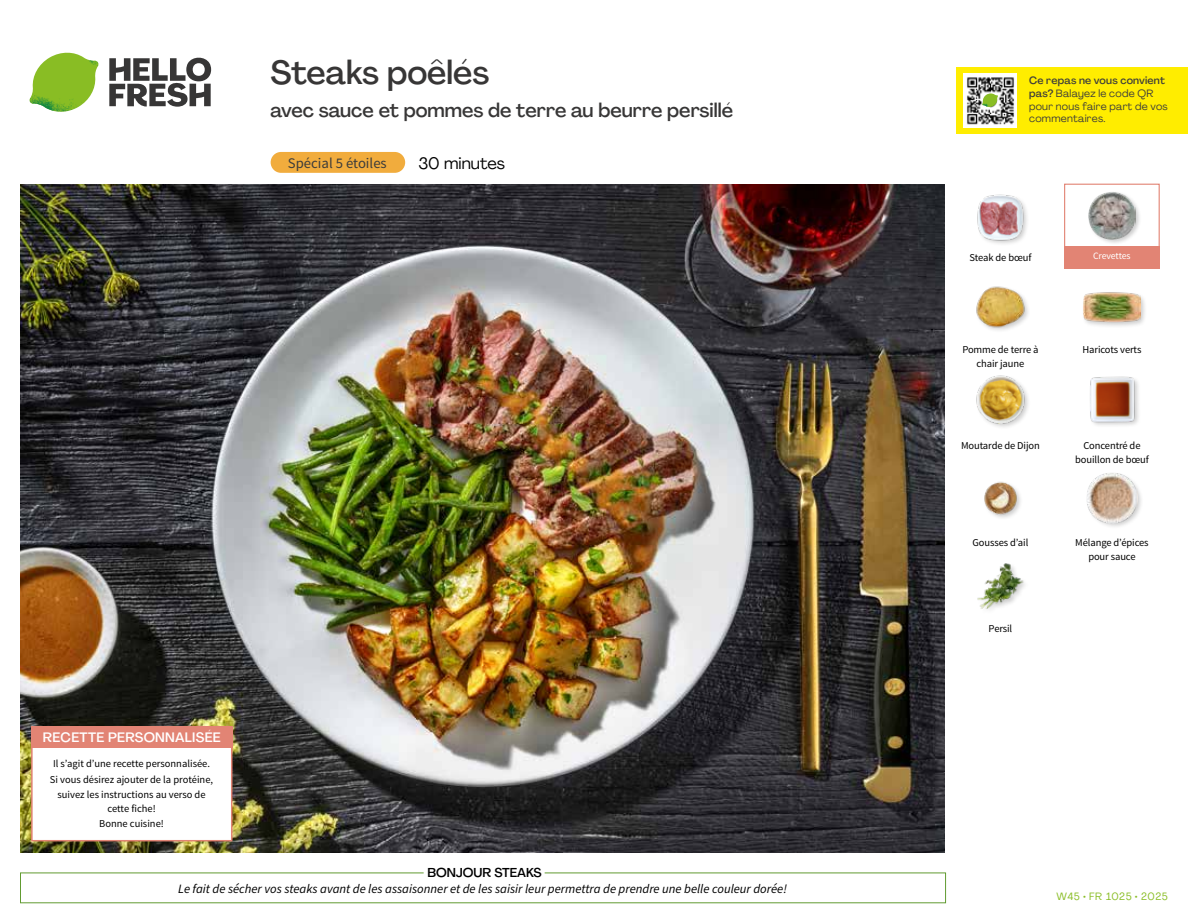
<style>
.page{position:relative;width:1188px;height:918px;background:#fff}
.page>*{position:absolute;margin:0;border:0;box-sizing:border-box;transform-origin:0 0}
.t1{font:500 33px "Agrandir";color:#373636}
.t2{font:500 19.5px "Agrandir";color:#373636}
.t3{font:16.5px "Agrandir";color:#000}
.t4{font:14.7px "Source Sans Pro";color:#3c3c3b}
.t5{font:500 13.5px "Agrandir";letter-spacing:.02em;color:#fff}
.t6{font:italic 12.75px "Source Sans Pro";color:#000}
.t7{font:500 12.75px "Agrandir";color:#000}
.t8{font:10.5px/13.5px "Source Sans Pro";letter-spacing:-.01em;color:#000;text-align:center}
.t9{font:10.5px/12.8px "Agrandir";letter-spacing:.02em;color:#3c3c3b}
.t10{font:10.5px "Agrandir";letter-spacing:.05em;color:#89bd24}
.t11{font:9.75px "Source Sans Pro";letter-spacing:-.01em;color:#fff}
.s1{font-weight:500}
</style>
<div class="page">
<svg style="left:109px;top:57px;width:102px;height:50px"></svg>
<svg style="left:34px;top:53px;width:62px;height:40px"></svg>
<img style="left:67px;top:53px;width:32px;height:26px">
<img style="left:33px;top:75px;width:59px;height:11px">
<img style="left:29px;top:79px;width:61px;height:33px">
<img style="left:65px;top:86px;width:27px;height:25px">
<img style="left:21px;top:184px;width:924px;height:668px">
<div style="left:271px;top:152px;width:134px;height:21px;background:#f1ac3d;border-radius:10px"></div>
<img style="left:977px;top:563px;width:48px;height:47px">
<div style="left:1086px;top:472px;width:58px;height:58px;background:#000;opacity:.2"></div>
<img style="left:1087px;top:473px;width:50px;height:50px">
<img style="left:984px;top:481px;width:37px;height:37px">
<img style="left:1090px;top:376px;width:49px;height:49px">
<img style="left:976px;top:375px;width:52px;height:52px">
<div style="left:1082px;top:291px;width:65px;height:38px;background:#000;opacity:.2"></div>
<img style="left:1083px;top:291px;width:58px;height:38px">
<img style="left:976px;top:286px;width:52px;height:44px">
<div style="left:1088px;top:190px;width:54px;height:55px;background:#000;opacity:.2"></div>
<img style="left:1088px;top:191px;width:48px;height:48px">
<img style="left:977px;top:194px;width:50px;height:50px">
<div style="left:1064px;top:184px;width:96px;height:72px;border:1px solid #e28474"></div>
<div style="left:1064px;top:246px;width:96px;height:23px;background:#e28474"></div>
<div style="left:31px;top:726px;width:201px;height:115px;background:#fff;border:2px solid #e28474"></div>
<div style="left:31px;top:726px;width:202px;height:22px;background:#e28474"></div>
<div style="left:956px;top:67px;width:232px;height:67px;background:#ffed00"></div>
<img style="left:964px;top:74px;width:52px;height:54px">
<svg style="left:982px;top:93px;width:16px;height:14px"></svg>
<h1 class="t1" style="left:271px;top:52px;width:220px">Steaks poêlés</h1>
<h2 class="t2" style="left:271px;top:98px;width:464px">avec sauce et pommes de terre au beurre persillé</h2>
<h3 class="t3" style="left:418px;top:153px;width:88px">30 minutes</h3>
<h3 class="t4" style="left:288px;top:154px;width:100px">Spécial 5 étoiles</h3>
<p class="t5" style="left:43px;top:729px;width:179px">RECETTE PERSONNALISÉE</p>
<p class="t8" style="left:50px;top:756px;width:165px;line-height:15.6px">Il s’agit d’une recette personnalisée.<br>Si vous désirez ajouter de la protéine, suivez les instructions au verso de</p>
<p class="t8" style="left:99px;top:801px;width:66px;line-height:15.6px">cette fiche!<br>Bonne cuisine!</p>
<p class="t7" style="left:427px;top:864px;width:116px">BONJOUR STEAKS</p>
<p class="t6" style="left:178px;top:880px;width:610px">Le fait de sécher vos steaks avant de les assaisonner et de les saisir leur permettra de prendre une belle couleur dorée!</p>
<p class="t9" style="left:1029px;top:74px;width:140px"><span class="s1">Ce repas ne vous convient pas?</span> Balayez le code QR pour nous faire part de vos commentaires.</p>
<p class="t8" style="left:969px;top:251px;width:64px">Steak de bœuf</p>
<p class="t11" style="left:1093px;top:250px;width:39px">Crevettes</p>
<p class="t8" style="left:962px;top:343px;width:78px">Pomme de terre à chair jaune</p>
<p class="t8" style="left:1082px;top:343px;width:61px">Haricots verts</p>
<p class="t8" style="left:961px;top:439px;width:80px">Moutarde de Dijon</p>
<p class="t8" style="left:1075px;top:439px;width:75px">Concentré de bouillon de bœuf</p>
<p class="t8" style="left:973px;top:536px;width:57px">Gousses d’ail</p>
<p class="t8" style="left:1075px;top:536px;width:75px">Mélange d’épices pour sauce</p>
<p class="t8" style="left:989px;top:622px;width:25px">Persil</p>
<p class="t10" style="left:1056px;top:890px;width:113px">W45 • FR 1025 • 2025</p>
</div>
